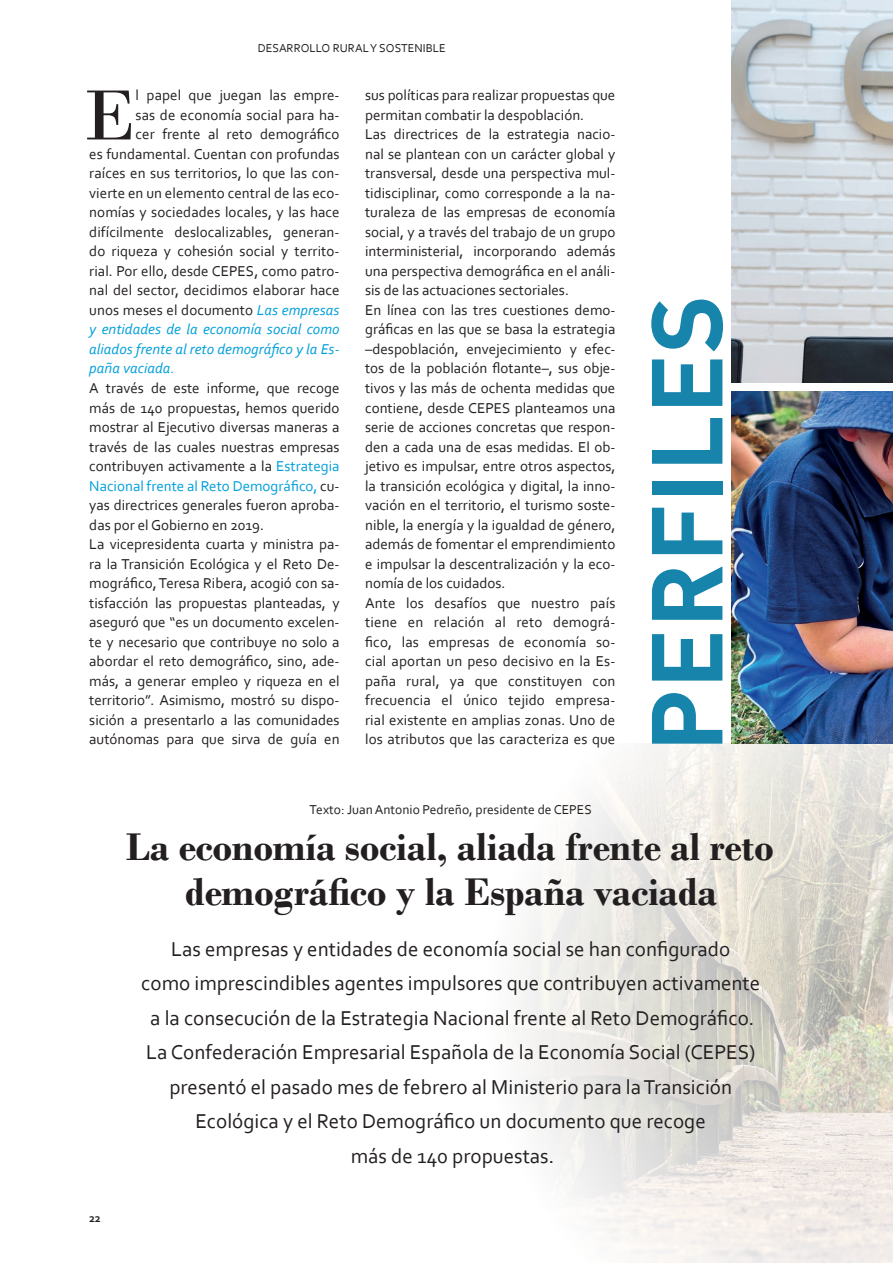
<style>
.page{position:relative;width:893px;height:1263px;background:#fff}
.page>*{position:absolute;margin:0;border:0;box-sizing:border-box;transform-origin:0 0}
.t1{font:700 99px "DIN Pro";letter-spacing:.01em;color:#1684ab}
.t2{font:74.7px "Bodoni";color:#231f20}
.t3{font:700 40.5px/45px "Bodoni";letter-spacing:-.01em;color:#231f20;text-align:center}
.t4{font:21px/34.5px "Corbel";color:#231f20;text-align:center}
.t5{font:15px/19.5px "Corbel";color:#231f20}
.t6{font:italic 15px "Corbel";letter-spacing:.005em;color:#009fda}
.t7{font:13.5px "Corbel";color:#231f20}
.t8{font:12px "Corbel";color:#231f20}
.t9{font:700 12px "Corbel";color:#231f20}
.s1{font-style:italic;color:#009fda}
.s2{color:#009fda}
</style>
<div class="page">
<img style="left:521px;top:744px;width:372px;height:519px">
<img style="left:732px;top:0;width:161px;height:383px">
<img style="left:732px;top:391px;width:161px;height:353px">
<p class="t8" style="left:258px;top:40px;width:190px">DESARROLLO RURAL Y SOSTENIBLE</p>
<h2 class="t2" style="left:83px;top:71px;width:54px">E</h2>
<p class="t5" style="left:136px;top:85px;width:206px">l papel que juegan las empre-</p>
<p class="t5" style="left:136px;top:105px;width:205px">sas de economía social para ha-</p>
<p class="t5" style="left:136px;top:124px;width:205px">cer frente al reto demográfico</p>
<p class="t5" style="left:89px;top:144px;width:252px">es fundamental. Cuentan con profundas</p>
<p class="t5" style="left:89px;top:163px;width:252px">raíces en sus territorios, lo que las con-</p>
<p class="t5" style="left:89px;top:183px;width:252px">vierte en un elemento central de las eco-</p>
<p class="t5" style="left:89px;top:202px;width:252px">nomías y sociedades locales, y las hace</p>
<p class="t5" style="left:89px;top:222px;width:252px">difícilmente deslocalizables, generan-</p>
<p class="t5" style="left:89px;top:241px;width:252px">do riqueza y cohesión social y territo-</p>
<p class="t5" style="left:89px;top:261px;width:252px">rial. Por ello, desde CEPES, como patro-</p>
<p class="t5" style="left:89px;top:280px;width:252px">nal del sector, decidimos elaborar hace</p>
<p class="t5" style="left:89px;top:300px;width:252px">unos meses el documento <span class="s1">Las empresas</span></p>
<p class="t6" style="left:89px;top:320px;width:252px">y entidades de la economía social como</p>
<p class="t6" style="left:89px;top:340px;width:252px">aliados frente al reto demográfico y la Es-</p>
<p class="t6" style="left:89px;top:359px;width:87px">paña vaciada.</p>
<p class="t5" style="left:89px;top:378px;width:252px">A través de este informe, que recoge más de 140 propuestas, hemos querido mostrar al Ejecutivo diversas maneras a través de las cuales nuestras empresas contribuyen activamente a la <span class="s2">Estrategia Nacional frente al Reto Demográfico,</span> cu&shy;yas directrices generales fueron aproba&shy;das por el Gobierno en 2019.<br>La vicepresidenta cuarta y ministra pa&shy;ra la Transición Ecológica y el Reto De&shy;mográfico, Teresa Ribera, acogió con sa&shy;tisfacción las propuestas planteadas, y aseguró que “es un documento excelen&shy;te y necesario que contribuye no solo a abordar el reto demográfico, sino, ade&shy;más, a generar empleo y riqueza en el territorio”. Asimismo, mostró su dispo&shy;sición a presentarlo a las comunidades autónomas para que sirva de guía en</p>
<p class="t5" style="left:365px;top:85px;width:252px">sus políticas para realizar propuestas que permitan combatir la despoblación.<br>Las directrices de la estrategia nacio&shy;nal se plantean con un carácter global y transversal, desde una perspectiva mul&shy;tidisciplinar, como corresponde a la na&shy;turaleza de las empresas de economía social, y a través del trabajo de un grupo interministerial, incorporando además una perspectiva demográfica en el análi&shy;sis de las actuaciones sectoriales.<br>En línea con las tres cuestiones demo&shy;gráficas en las que se basa la estrategia –despoblación, envejecimiento y efec&shy;tos de la población flotante–, sus obje&shy;tivos y las más de ochenta medidas que contiene, desde CEPES planteamos una serie de acciones concretas que respon&shy;den a cada una de esas medidas. El ob&shy;jetivo es impulsar, entre otros aspectos, la transición ecológica y digital, la inno&shy;vación en el territorio, el turismo soste&shy;nible, la energía y la igualdad de género, además de fomentar el emprendimiento e impulsar la descentralización y la eco&shy;nomía de los cuidados.<br>Ante los desafíos que nuestro país tiene en relación al reto demográ&shy;fico, las empresas de economía so&shy;cial aportan un peso decisivo en la Es&shy;paña rural, ya que constituyen con frecuencia el único tejido empresa&shy;rial existente en amplias zonas. Uno de los atributos que las caracteriza es que</p>
<h1 class="t1" style="left:619px;top:752px;width:458px;rotate:-90deg">PERFILES</h1>
<p class="t9" style="left:89px;top:1211px;width:13px">22</p>
<p class="t7" style="left:310px;top:801px;width:284px">Texto: Juan Antonio Pedreño, presidente de CEPES</p>
<h3 class="t3" style="left:126px;top:824px;width:649px">La economía social, aliada frente al reto demográfico y la España vaciada</h3>
<p class="t4" style="left:141px;top:931px;width:620px">Las empresas y entidades de economía social se han configurado<br>como imprescindibles agentes impulsores que contribuyen activamente a la consecución de la Estrategia Nacional frente al Reto Demográfico.<br>La Confederación Empresarial Española de la Economía Social (CEPES) presentó el pasado mes de febrero al Ministerio para la Transición Ecológica y el Reto Demográfico un documento que recoge<br>más de 140 propuestas.</p>
</div>
